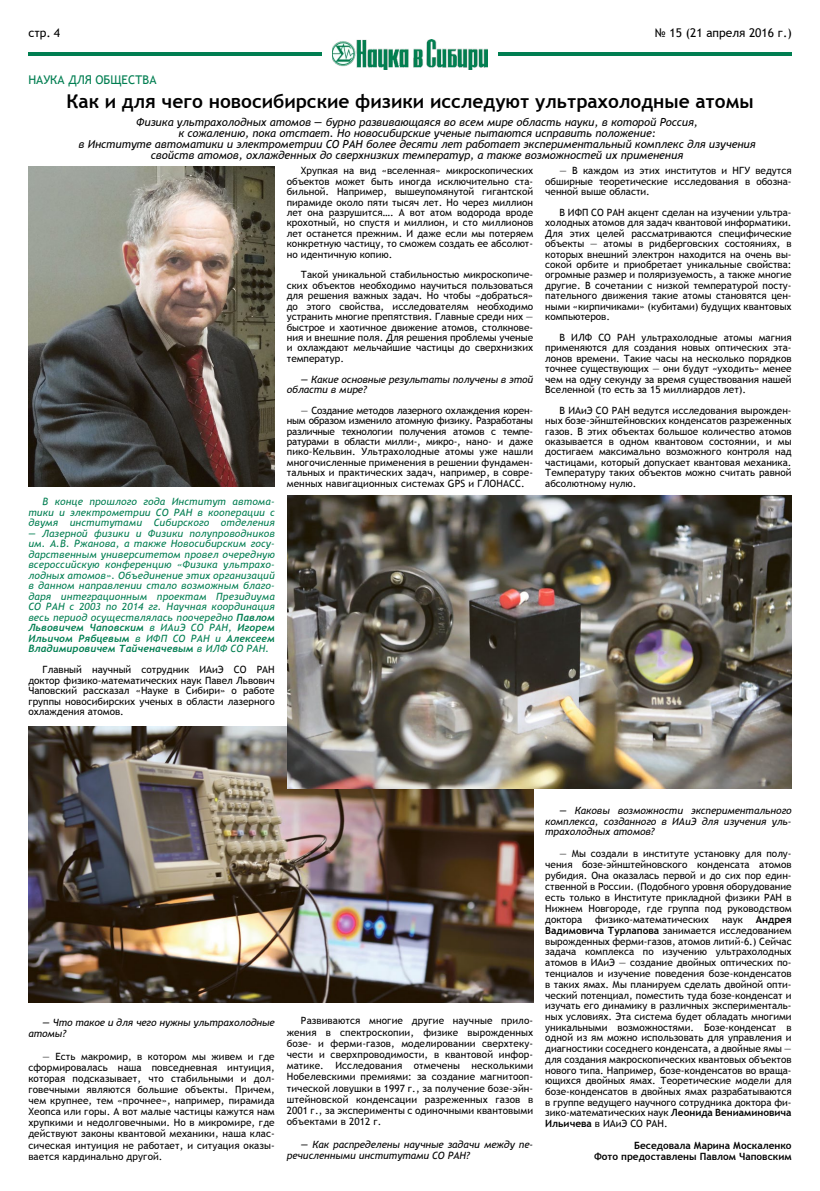
<style>
.page{position:relative;width:820px;height:1191px;background:#fff}
.page>*{position:absolute;margin:0;border:0;box-sizing:border-box;transform-origin:0 0}
.t1{font:700 19px "Trebuchet MS";color:#000}
.t2{font:12px "Trebuchet MS";color:#000}
.t3{font:12px "Trebuchet MS";color:#007e51}
.t4{font:italic 11px/11px "Trebuchet MS";color:#000;text-align:center}
.t5{font:10px/10.4px "Trebuchet MS";color:#000;text-align:justify}
.t6{font:italic 10px/10.5px "Trebuchet MS";letter-spacing:.02em;color:#007e51;text-align:justify}
.t7{font:italic 10px/10.9px "Trebuchet MS";color:#000}
.t8{font:italic 700 10px/10.5px "Trebuchet";letter-spacing:.02em;color:#007e51;text-align:justify}
.t9{font:700 10px/10.9px "Trebuchet MS";color:#000;text-align:right}
.s1{font-family:"Trebuchet";font-weight:700}
.s2{font-family:"Trebuchet MS";font-weight:400}
.s3{font-weight:700}
</style>
<div class="page">
<hr style="left:28px;top:52px;width:293px;height:3px;background:#007e51">
<hr style="left:498px;top:52px;width:293px;height:3px;background:#007e51">
<img style="left:332px;top:39px;width:155px;height:30px">
<img style="left:28px;top:166px;width:247px;height:320px">
<img style="left:28px;top:726px;width:505px;height:276px">
<img style="left:287px;top:495px;width:504px;height:293px">
<p class="t2" style="left:28px;top:25px;width:33px">стр. 4</p>
<p class="t2" style="left:654px;top:25px;width:138px">№ 15 (21 апреля 2016 г.)</p>
<p class="t3" style="left:28px;top:72px;width:130px">НАУКА ДЛЯ ОБЩЕСТВА</p>
<h1 class="t1" style="left:66px;top:89px;width:688px">Как и для чего новосибирские физики исследуют ультрахолодные атомы</h1>
<p class="t4" style="left:78px;top:117px;width:678px">Физика ультрахолодных атомов — бурно развивающаяся во всем мире область науки, в которой Россия,<br>к сожалению, пока отстает. Но новосибирские ученые пытаются исправить положение:<br>в Институте автоматики и электрометрии СО РАН более десяти лет работает экспериментальный комплекс для изучения свойств атомов, охлажденных до сверхнизких температур, а также возможностей их применения</p>
<p class="t6" style="left:28px;top:496px;width:248px;text-indent:14px">В конце прошлого года Институт автома&shy;тики и электрометрии СО РАН в кооперации с двумя институтами Сибирского отделения</p>
<p class="t6" style="left:28px;top:528px;width:248px">— Лазерной физики и Физики полупроводников им. А.В. Ржанова, а также Новосибирским госу&shy;дарственным университетом провел очередную всероссийскую конференцию «Физика ультрахо&shy;лодных атомов». Объединение этих организаций в данном направлении стало возможным благо&shy;даря интеграционным проектам Президиума СО РАН с 2003 по 2014 гг. Научная координация весь период осуществлялась поочередно <span class="s1">Павлом</span></p>
<p class="t8" style="left:28px;top:622px;width:248px">Львовичем Чаповским <span class="s2">в ИАиЭ СО РАН,</span> Игорем Ильичом Рябцевым <span class="s2">в ИФП СО РАН и</span> Алексеем Владимировичем Тайченачевым <span class="s2">в ИЛФ СО РАН.</span></p>
<p class="t5" style="left:28px;top:664px;width:248px;text-indent:14px">Главный научный сотрудник ИАиЭ СО РАН доктор физико-математических наук Павел Львович Чаповский рассказал «Науке в Сибири» о работе группы новосибирских ученых в области лазерного охлаждения атомов.</p>
<p class="t5" style="left:287px;top:166px;width:248px;text-indent:14px">Хрупкая на вид «вселенная» микроскопических объектов может быть иногда исключительно ста&shy;бильной. Например, вышеупомянутой гигантской пирамиде около пяти тысяч лет. Но через миллион лет она разрушится…. А вот атом водорода вроде крохотный, но спустя и миллион, и сто миллионов лет останется прежним. И даже если мы потеряем конкретную частицу, то сможем создать ее абсолют&shy;но идентичную копию.</p>
<p class="t5" style="left:287px;top:270px;width:248px;text-indent:14px">Такой уникальной стабильностью микроскопиче&shy;ских объектов необходимо научиться пользоваться для решения важных задач. Но чтобы «добраться» до этого свойства, исследователям необходимо устранить многие препятствия. Главные среди них — быстрое и хаотичное движение атомов, столкнове&shy;ния и внешние поля. Для решения проблемы ученые и охлаждают мельчайшие частицы до сверхнизких температур.</p>
<p class="t7" style="left:287px;top:374px;width:248px;line-height:10.4px;text-indent:14px">— Какие основные результаты получены в этой области в мире?</p>
<p class="t5" style="left:287px;top:405px;width:248px;text-indent:14px">— Создание методов лазерного охлаждения корен&shy;ным образом изменило атомную физику. Разработаны различные технологии получения атомов с темпе&shy;ратурами в области милли-, микро-, нано- и даже пико-Кельвин. Ультрахолодные атомы уже нашли многочисленные применения в решении фундамен&shy;тальных и практических задач, например, в совре&shy;менных навигационных системах GPS и ГЛОНАСС.</p>
<p class="t5" style="left:545px;top:166px;width:248px;text-indent:14px">— В каждом из этих институтов и НГУ ведутся обширные теоретические исследования в обозна&shy;ченной выше области.</p>
<p class="t5" style="left:545px;top:207px;width:248px;text-indent:14px">В ИФП СО РАН акцент сделан на изучении ультра&shy;холодных атомов для задач квантовой информатики.<br>Для этих целей рассматриваются специфические объекты — атомы в ридберговских состояниях, в которых внешний электрон находится на очень вы&shy;сокой орбите и приобретает уникальные свойства: огромные размер и поляризуемость, а также многие другие. В сочетании с низкой температурой посту&shy;пательного движения такие атомы становятся цен&shy;ными «кирпичиками» (кубитами) будущих квантовых компьютеров.</p>
<p class="t5" style="left:545px;top:332px;width:248px;text-indent:14px">В ИЛФ СО РАН ультрахолодные атомы магния применяются для создания новых оптических эта&shy;лонов времени. Такие часы на несколько порядков точнее существующих — они будут «уходить» менее чем на одну секунду за время существования нашей Вселенной (то есть за 15 миллиардов лет).</p>
<p class="t5" style="left:545px;top:405px;width:248px;text-indent:14px">В ИАиЭ СО РАН ведутся исследования вырожден&shy;ных бозе-эйнштейновских конденсатов разреженных газов. В этих объектах большое количество атомов оказывается в одном квантовом состоянии, и мы достигаем максимально возможного контроля над частицами, который допускает квантовая механика.<br>Температуру таких объектов можно считать равной абсолютному нулю.</p>
<p class="t7" style="left:28px;top:1017px;width:248px;text-indent:14px">— Что такое и для чего нужны ультрахолодные атомы?</p>
<p class="t5" style="left:28px;top:1050px;width:248px;line-height:11.1px;text-indent:14px">— Есть макромир, в котором мы живем и где сформировалась наша повседневная интуиция, которая подсказывает, что стабильными и дол&shy;говечными являются большие объекты. Причем, чем крупнее, тем «прочнее», например, пирамида Хеопса или горы. А вот малые частицы кажутся нам хрупкими и недолговечными. Но в микромире, где действуют законы квантовой механики, наша клас&shy;сическая интуиция не работает, и ситуация оказы&shy;вается кардинально другой.</p>
<p class="t5" style="left:287px;top:1015px;width:248px;line-height:11.2px;text-indent:14px">Развиваются многие другие научные прило&shy;жения в спектроскопии, физике вырожденных бозе- и ферми-газов, моделировании сверхтеку&shy;чести и сверхпроводимости, в квантовой инфор&shy;матике. Исследования отмечены несколькими Нобелевскими премиями: за создание магнитооп&shy;тической ловушки в 1997 г., за получение бозе-эйн&shy;штейновской конденсации разреженных газов в 2001 г., за эксперименты с одиночными квантовыми объектами в 2012 г.</p>
<p class="t7" style="left:287px;top:1138px;width:248px;line-height:11.2px;text-indent:14px">— Как распределены научные задачи между пе&shy;речисленными институтами СО РАН?</p>
<p class="t7" style="left:545px;top:804px;width:248px;text-align:justify;text-indent:14px">— Каковы возможности экспериментального комплекса, созданного в ИАиЭ для изучения уль&shy;трахолодных атомов?</p>
<p class="t5" style="left:545px;top:848px;width:248px;line-height:10.9px;text-indent:14px">— Мы создали в институте установку для полу&shy;чения бозе-эйнштейновского конденсата атомов рубидия. Она оказалась первой и до сих пор един&shy;ственной в России. (Подобного уровня оборудование есть только в Институте прикладной физики РАН в Нижнем Новгороде, где группа под руководством доктора</p>
<p class="t5" style="left:595px;top:914px;width:115px">физико-математических</p>
<p class="t5" style="left:721px;top:914px;width:22px">наук</p>
<p class="t5" style="left:545px;top:913px;width:248px;line-height:10.8px;text-indent:210px"><span class="s3">Андрея Вадимовича Турлапова</span> занимается исследованием вырожденных ферми-газов, атомов литий-6.) Сейчас задача комплекса по изучению ультрахолодных атомов в ИАиЭ — создание двойных оптических по&shy;тенциалов и изучение поведения бозе-конденсатов в таких ямах. Мы планируем сделать двойной опти&shy;ческий потенциал, поместить туда бозе-конденсат и изучать его динамику в различных эксперименталь&shy;ных условиях. Эта система будет обладать многими уникальными возможностями. Бозе-конденсат в одной из ям можно использовать для управления и диагностики соседнего конденсата, а двойные ямы — для создания макроскопических квантовых объектов нового типа. Например, бозе-конденсатов во враща&shy;ющихся двойных ямах. Теоретические модели для бозе-конденсатов в двойных ямах разрабатываются в группе ведущего научного сотрудника доктора фи&shy;зико-математических наук <span class="s3">Леонида Вениаминовича Ильичева</span> в ИАиЭ СО РАН.</p>
<p class="t9" style="left:593px;top:1139px;width:199px">Беседовала Марина Москаленко<br>Фото предоставлены Павлом Чаповским</p>
</div>
